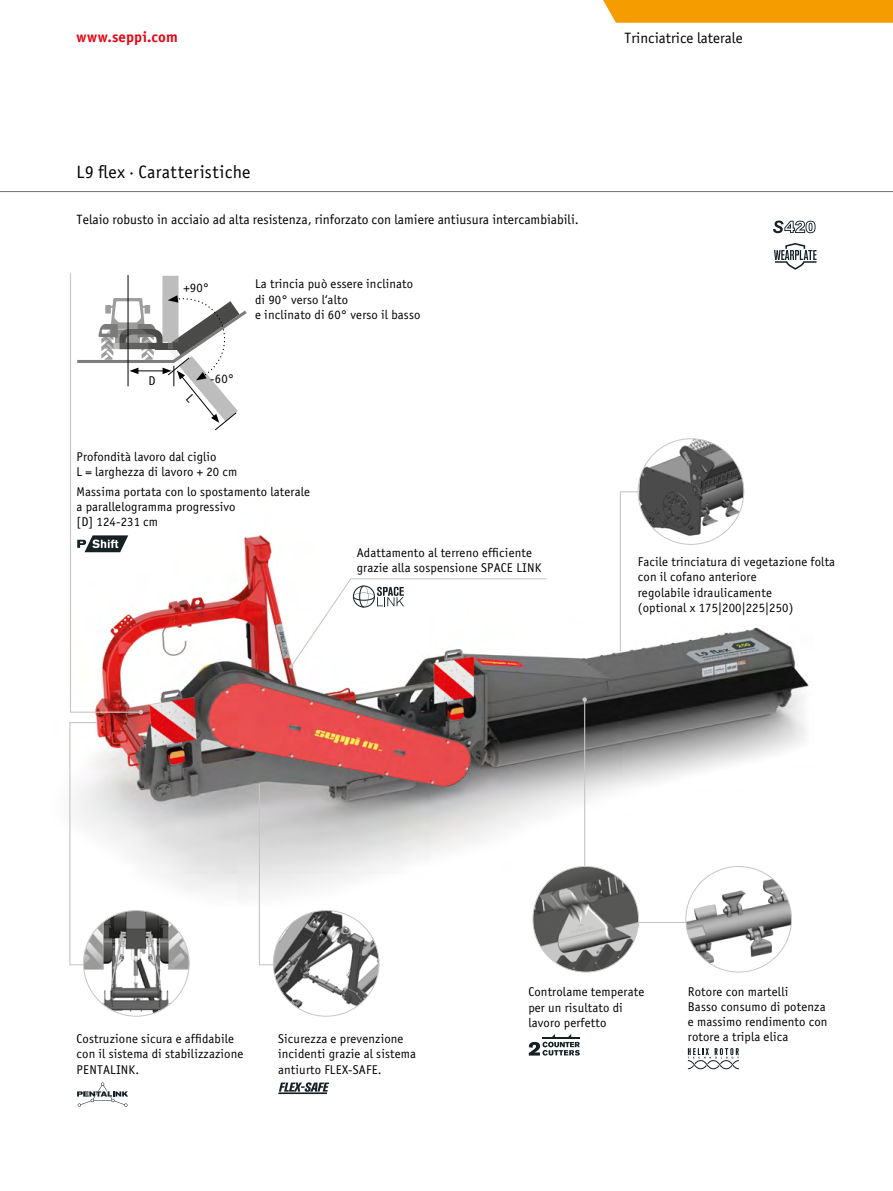
<style>
.page{position:relative;width:893px;height:1191px;background:#fff}
.page>*{position:absolute;margin:0;border:0;box-sizing:border-box;transform-origin:0 0}
.t1{font:18px "Officina Sans Book ITC";letter-spacing:.01em;color:#000}
.t2{font:15px "Officina Sans Book ITC";color:#000}
.t3{font:15px "Officina Sans Bold ITC";letter-spacing:.005em;color:#e30613}
.t4{font:13.5px "Officina Sans Book ITC";color:#000}
.t5{font:12.75px/15.3px "Officina Sans Book ITC";letter-spacing:.01em;color:#000}
</style>
<div class="page">
<div style="left:603px;top:0;width:290px;height:23px;background:#f59c00"></div>
<hr style="left:0;top:191px;width:893px;height:1px;background:#706f6f">
<img style="left:95px;top:491px;width:714px;height:446px">
<svg style="left:619px;top:489px;width:104px;height:163px"></svg>
<svg style="left:773px;top:220px;width:43px;height:13px"></svg>
<img style="left:638px;top:439px;width:106px;height:105px;border-radius:53px">
<svg style="left:582px;top:697px;width:173px;height:226px"></svg>
<img style="left:533px;top:866px;width:105px;height:106px;border-radius:53px">
<img style="left:686px;top:866px;width:105px;height:106px;border-radius:53px">
<svg style="left:774px;top:243px;width:42px;height:27px"></svg>
<svg style="left:289px;top:578px;width:258px;height:90px"></svg>
<svg style="left:77px;top:1082px;width:51px;height:24px"></svg>
<svg style="left:279px;top:1082px;width:50px;height:9px"></svg>
<hr style="left:278px;top:1092px;width:49px;height:2px;background:#162126">
<svg style="left:69px;top:721px;width:29px;height:245px"></svg>
<img style="left:84px;top:910px;width:105px;height:106px;border-radius:53px">
<svg style="left:258px;top:783px;width:29px;height:183px"></svg>
<img style="left:273px;top:910px;width:106px;height:106px;border-radius:53px">
<svg style="left:688px;top:1048px;width:51px;height:21px"></svg>
<svg style="left:529px;top:1034px;width:51px;height:21px"></svg>
<svg style="left:70px;top:273px;width:180px;height:441px"></svg>
<p class="t3" style="left:77px;top:26px;width:103px">www.seppi.com</p>
<p class="t2" style="left:624px;top:28px;width:120px">Trinciatrice laterale</p>
<h1 class="t1" style="left:77px;top:160px;width:176px">L9 flex · Caratteristiche</h1>
<p class="t4" style="left:77px;top:210px;width:504px">Telaio robusto in acciaio ad alta resistenza, rinforzato con lamiere antiusura intercambiabili.</p>
<p class="t5" style="left:149px;top:372px;width:9px">D</p>
<p class="t5" style="left:183px;top:279px;width:27px">+90°</p>
<p class="t5" style="left:210px;top:370px;width:25px">-60°</p>
<p class="t5" style="left:255px;top:276px;width:167px">La trincia può essere inclinato di 90° verso l‘alto<br>e inclinato di 60° verso il basso</p>
<p class="t5" style="left:77px;top:448px;width:162px">Profondità lavoro dal ciglio<br>L = larghezza di lavoro + 20 cm</p>
<p class="t5" style="left:77px;top:483px;width:235px">Massima portata con lo spostamento laterale a parallelogramma progressivo<br>[D] 124-231 cm</p>
<p class="t5" style="left:357px;top:544px;width:186px">Adattamento al terreno efficiente grazie alla sospensione SPACE LINK</p>
<p class="t5" style="left:638px;top:553px;width:199px">Facile trinciatura di vegetazione folta con il cofano anteriore<br>regolabile idraulicamente<br>(optional x 175|200|225|250)</p>
<p class="t5" style="left:77px;top:1030px;width:168px">Costruzione sicura e affidabile con il sistema di stabilizzazione<br>PENTALINK.</p>
<p class="t5" style="left:278px;top:1030px;width:139px">Sicurezza e prevenzione incidenti grazie al sistema antiurto FLEX-SAFE.</p>
<p class="t5" style="left:528px;top:984px;width:117px">Controlame temperate per un risultato di lavoro perfetto</p>
<p class="t5" style="left:688px;top:984px;width:141px">Rotore con martelli<br>Basso consumo di potenza e massimo rendimento con rotore a tripla elica</p>
</div>
